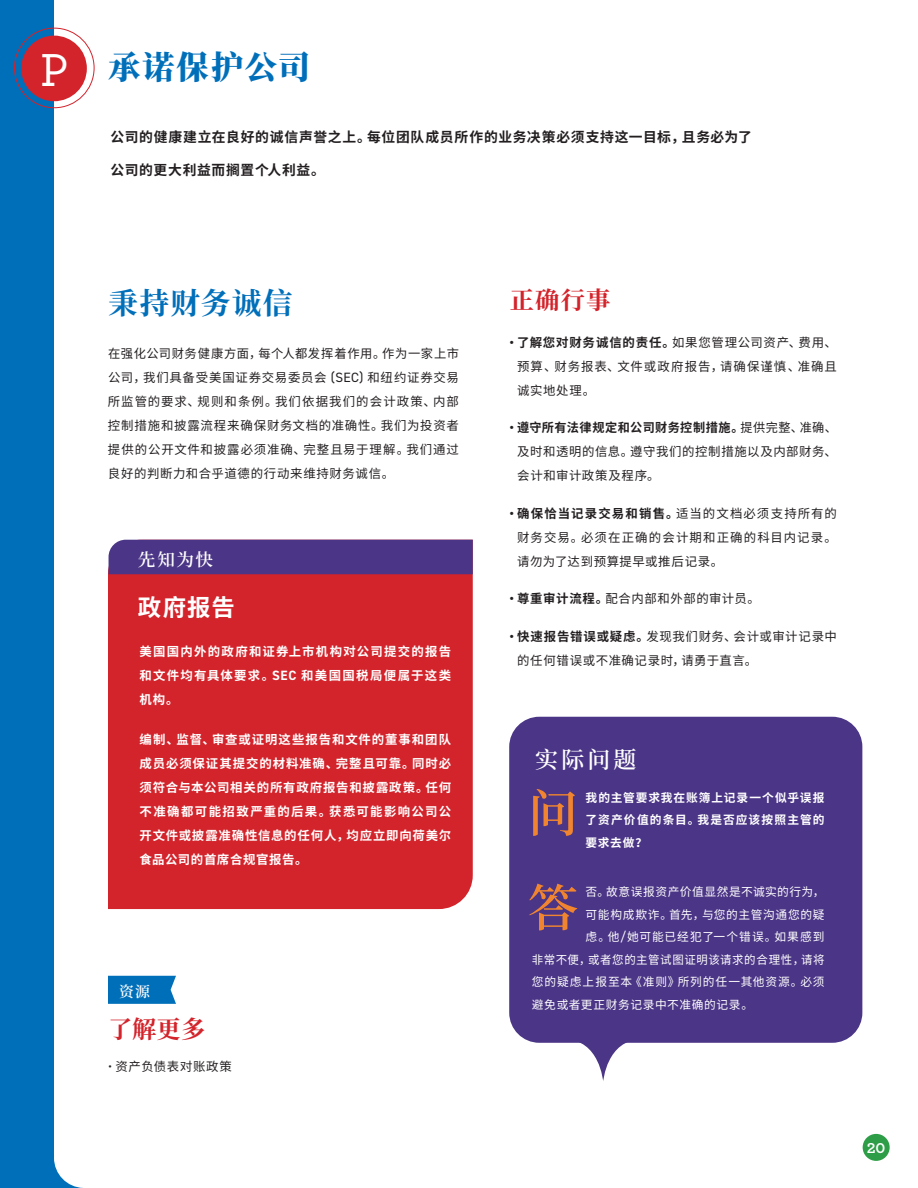
<style>
.page{position:relative;width:918px;height:1188px;background:#fff}
.page>*{position:absolute;margin:0;border:0;box-sizing:border-box;transform-origin:0 0}
.t1{font:600 50.4px/94.5px "Noto Serif CJ Ksc";color:#f1852f}
.t2{font:900 32.4px "Noto Serif CJ Ksc";letter-spacing:.055em;color:#006fba}
.t3{font:700 29.7px "Noto Serif CJ Ksc";letter-spacing:.045em;color:#006fba}
.t4{font:700 24.3px "Noto Serif CJ Ksc";letter-spacing:.03em;color:#d3232b}
.t5{font:700 23.4px "Noto Sans CJ Ksc";color:#fff}
.t6{font:600 22.95px "Noto Serif CJ Ksc";color:#fff}
.t7{font:600 17.55px "Noto Serif CJ Ksc";color:#fff}
.t8{font:700 15px "Archer Pro";color:#fff}
.t9{font:600 14.85px "Noto Serif CJ Ksc";color:#fff}
.t10{font:700 13.8px "Noto Sans CJ Ksc";letter-spacing:.05em;color:#231f20}
.t11{font:12.45px/24px "Noto Sans CJ Ksc";letter-spacing:.055em;color:#231f20;text-align:justify}
.t12{font:700 12.45px/24px "Noto Sans CJ Ksc";letter-spacing:.085em;color:#fff;text-align:justify}
.t13{font:11.7px "Noto Sans CJ Ksc";letter-spacing:.055em;color:#fff}
.t14{font:700 11.7px/22.5px "Noto Sans CJ Ksc";letter-spacing:.085em;color:#fff;text-align:justify}
.t15{font:11.7px "Noto Sans CJ Ksc";letter-spacing:.08em;color:#fff}
.t16{font:11.7px "Noto Sans CJ Ksc";letter-spacing:.09em;color:#fff}
.s1{font-family:"Archer Pro";font-weight:500;font-size:48.6px;color:#fff}
.s2{font-family:"DIN2014";font-size:13.5px}
.s3{font-family:"DIN2014";font-weight:700;font-size:13.5px}
.s4{font-weight:700}
.s5{font-family:"DIN2014";font-size:12.75px}
</style>
<div class="page">
<svg style="left:0;top:0;width:83px;height:1188px;fill:#006fba"></svg>
<div style="left:21px;top:36px;width:66px;height:65px;background:#d3232b;border-radius:50%"></div>
<div style="left:14px;top:28px;width:80px;height:80px;border:1px solid #d3232b;border-radius:50%"></div>
<div style="left:863px;top:1134px;width:27px;height:27px;background:#2d9e47;border-radius:50%"></div>
<div style="left:108px;top:553px;width:365px;height:356px;background:#d3232b"></div>
<div style="left:109px;top:540px;width:364px;height:34px;background:#4b3586"></div>
<svg style="left:108px;top:976px;width:68px;height:28px;background:#0b75bd"></svg>
<div style="left:509px;top:717px;width:353px;height:326px;background:#4b3586;border-radius:30px"></div>
<svg style="left:565px;top:1042px;width:77px;height:39px"></svg>
<h2 class="t2" style="left:40px;top:49px;width:272px"><span class="s1">P</span> 承诺保护公司</h2>
<p class="t10" style="left:110px;top:129px;width:643px">公司的健康建立在良好的诚信声誉之上。每位团队成员所作的业务决策必须支持这一目标，且务必为了</p>
<p class="t10" style="left:110px;top:162px;width:216px">公司的更大利益而搁置个人利益。</p>
<h3 class="t3" style="left:108px;top:287px;width:186px">秉持财务诚信</h3>
<p class="t11" style="left:108px;top:342px;width:353px">在强化公司财务健康方面，每个人都发挥着作用。作为一家上市公司，我们具备受美国证券交易委员会 <span class="s2">(SEC)</span> 和纽约证券交易所监管的要求、规则和条例。我们依据我们的会计政策、内部控制措施和披露流程来确保财务文档的准确性。我们为投资者提供的公开文件和披露必须准确、完整且易于理解。我们通过良好的判断力和合乎道德的行动来维持财务诚信。</p>
<h3 class="t7" style="left:138px;top:550px;width:77px">先知为快</h3>
<h3 class="t5" style="left:138px;top:594px;width:98px">政府报告</h3>
<p class="t12" style="left:140px;top:639px;width:313px">美国国内外的政府和证券上市机构对公司提交的报告和文件均有具体要求。<span class="s2">SEC</span> 和美国国税局便属于这类机构。</p>
<p class="t12" style="left:140px;top:728px;width:313px">编制、监督、审查或证明这些报告和文件的董事和团队成员必须保证其提交的材料准确、完整且可靠。同时必须符合与本公司相关的所有政府报告和披露政策。任何不准确都可能招致严重的后果。获悉可能影响公司公开文件或披露准确性信息的任何人，均应立即向荷美尔食品公司的首席合规官报告。</p>
<p class="t9" style="left:119px;top:983px;width:32px">资源</p>
<h3 class="t4" style="left:108px;top:1015px;width:99px">了解更多</h3>
<p class="t11" style="left:108px;top:1055px;width:126px"><span class="s2">•</span> 资产负债表对账政策</p>
<h3 class="t4" style="left:510px;top:287px;width:102px">正确行事</h3>
<p class="t11" style="left:517px;top:331px;width:321px;text-indent:-7px"><span class="s3">•</span> <span class="s4">了解您对财务诚信的责任。</span>如果您管理公司资产、费用、预算、财务报表、文件或政府报告，请确保谨慎、准确且诚实地处理。</p>
<p class="t11" style="left:517px;top:416px;width:321px;text-indent:-7px"><span class="s3">•</span> <span class="s4">遵守所有法律规定和公司财务控制措施。</span>提供完整、准确、及时和透明的信息。遵守我们的控制措施以及内部财务、会计和审计政策及程序。</p>
<p class="t11" style="left:517px;top:502px;width:321px;text-indent:-7px"><span class="s3">•</span> <span class="s4">确保恰当记录交易和销售。</span>适当的文档必须支持所有的财务交易。必须在正确的会计期和正确的科目内记录。请勿为了达到预算提早或推后记录。</p>
<p class="t11" style="left:510px;top:587px;width:252px"><span class="s3">•</span> <span class="s4">尊重审计流程。</span>配合内部和外部的审计员。</p>
<p class="t11" style="left:517px;top:625px;width:321px;text-indent:-7px"><span class="s3">•</span> <span class="s4">快速报告错误或疑虑。</span>发现我们财务、会计或审计记录中的任何错误或不准确记录时，请勇于直言。</p>
<h3 class="t6" style="left:535px;top:747px;width:103px">实际问题</h3>
<h1 class="t1" style="left:528px;top:767px;width:52px">问答</h1>
<p class="t14" style="left:586px;top:787px;width:240px">我的主管要求我在账簿上记录一个似乎误报了资产价值的条目。我是否应该按照主管的要求去做？</p>
<p class="t13" style="left:586px;top:885px;width:240px">否。故意误报资产价值显然是不诚实的行为，</p>
<p class="t13" style="left:586px;top:908px;width:240px">可能构成欺诈。首先，与您的主管沟通您的疑</p>
<p class="t16" style="left:586px;top:930px;width:240px">虑。他<span class="s5">/</span>她可能已经犯了一个错误。如果感到</p>
<p class="t13" style="left:532px;top:953px;width:294px">非常不便，或者您的主管试图证明该请求的合理性，请将</p>
<p class="t15" style="left:532px;top:975px;width:294px">您的疑虑上报至本《准则》所列的任一其他资源。必须</p>
<p class="t13" style="left:532px;top:998px;width:223px">避免或者更正财务记录中不准确的记录。</p>
<p class="t8" style="left:867px;top:1136px;width:20px">20</p>
</div>
